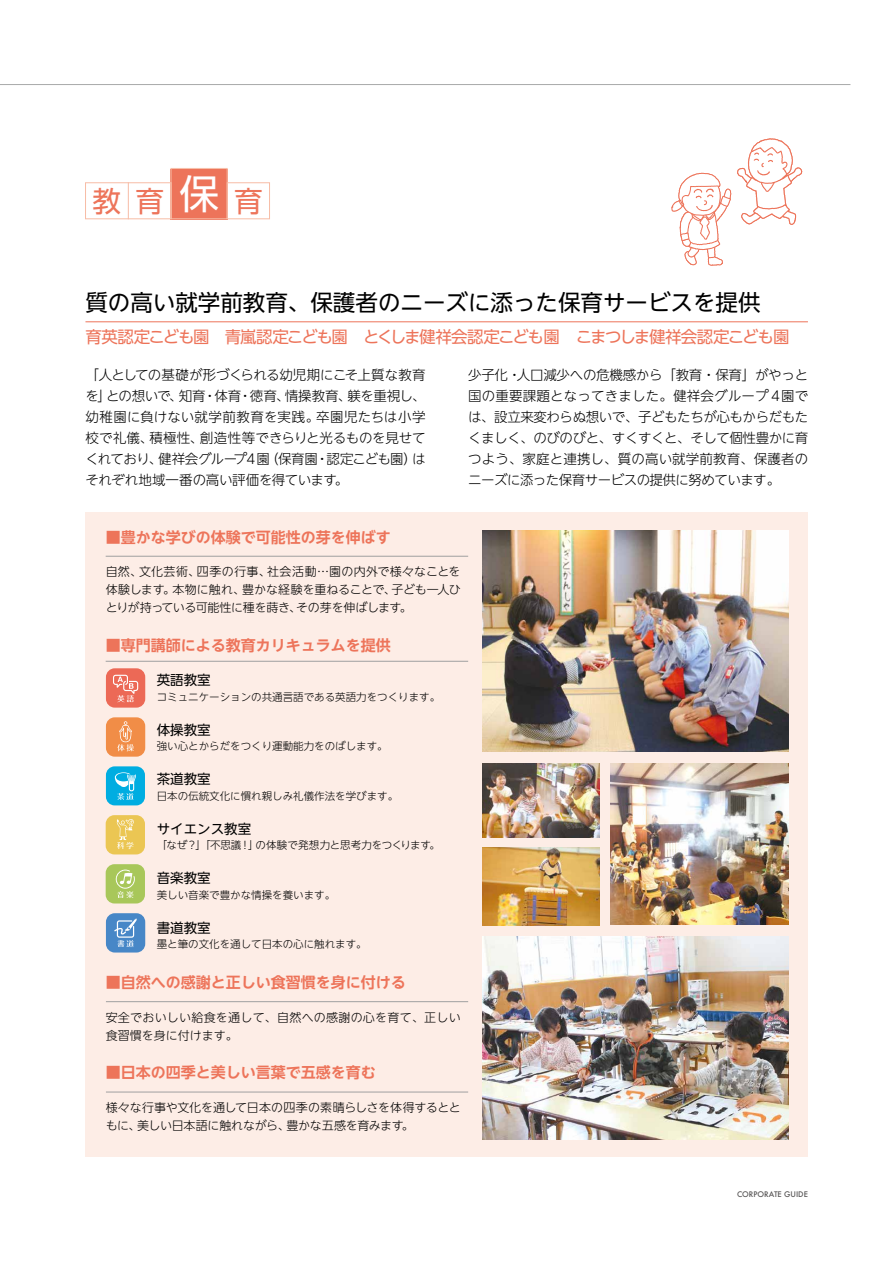
<style>
.page{position:relative;width:893px;height:1263px;background:#fff}
.page>*{position:absolute;margin:0;border:0;box-sizing:border-box;transform-origin:0 0}
.t1{font:28.65px "UD Shin Go NT Pro";color:#ed745a}
.t2{font:22.5px "UD Shin Go NT Pro";color:#000}
.t3{font:16.5px "UD Shin Go NT Pro";letter-spacing:-.085em;color:#ed745a}
.t4{font:700 15px "UD Shin Go NT Pro De";color:#ed745a}
.t5{font:300 13.5px/21px "UD Shin Go NT Pro";letter-spacing:-.035em;color:#000;text-align:justify}
.t6{font:13.5px "UD Shin Go NT Pro";color:#000}
.t7{font:300 12px/18px "UD Shin Go NT Pro";letter-spacing:-.01em;color:#000;text-align:justify}
.t8{font:300 12px/18px "UD Shin Go NT Pro";letter-spacing:.02em;color:#000}
.t9{font:300 10.5px "UD Shin Go NT Pro";color:#000}
.t10{font:500 7.5px "Futura";color:#595757}
.s1{font-size:39.9px;color:#fff}
.s2{font-family:"UD Shin Go NT Pro";font-weight:400}
</style>
<div class="page">
<svg style="left:0;top:84px;width:850px;height:1px"></svg>
<div style="left:85px;top:512px;width:723px;height:645px;background:#fdede6"></div>
<img style="left:483px;top:763px;width:117px;height:75px">
<img style="left:483px;top:847px;width:117px;height:78px">
<hr style="left:106px;top:1092px;width:362px;height:1px;background:#9fa0a0">
<hr style="left:106px;top:556px;width:362px;height:1px;background:#9fa0a0">
<hr style="left:106px;top:661px;width:362px;height:1px;background:#9fa0a0">
<hr style="left:106px;top:1001px;width:362px;height:1px;background:#9fa0a0">
<img style="left:483px;top:936px;width:306px;height:203px">
<img style="left:483px;top:530px;width:306px;height:221px">
<div style="left:170px;top:169px;width:58px;height:50px;background:#ed745a"></div>
<div style="left:171px;top:168px;width:57px;height:51px;border:1px solid #f7bca6"></div>
<div style="left:227px;top:182px;width:43px;height:37px;border:1px solid #f7bca6"></div>
<div style="left:85px;top:182px;width:86px;height:37px;border:1px solid #f7bca6"></div>
<hr style="left:128px;top:182px;width:1px;height:37px;background:#f7bca6">
<hr style="left:170px;top:182px;width:1px;height:37px;background:#f7bca6">
<hr style="left:85px;top:321px;width:723px;height:1px;background:#ed745a">
<div style="left:106px;top:864px;width:39px;height:39px;background:#a8c75a;border-radius:9px"></div>
<svg style="left:116px;top:869px;width:19px;height:29px"></svg>
<div style="left:106px;top:815px;width:39px;height:39px;background:#ebc653;border-radius:9px"></div>
<svg style="left:117px;top:819px;width:17px;height:30px"></svg>
<div style="left:106px;top:668px;width:39px;height:40px;background:#ec6956;border-radius:9px"></div>
<svg style="left:113px;top:675px;width:25px;height:27px"></svg>
<div style="left:106px;top:717px;width:39px;height:40px;background:#f18d47;border-radius:9px"></div>
<svg style="left:117px;top:721px;width:17px;height:30px"></svg>
<div style="left:106px;top:913px;width:39px;height:39px;background:#4787c7;border-radius:9px"></div>
<svg style="left:114px;top:918px;width:23px;height:29px"></svg>
<div style="left:106px;top:766px;width:39px;height:39px;background:#00ade1;border-radius:9px"></div>
<svg style="left:115px;top:772px;width:21px;height:28px"></svg>
<img style="left:610px;top:763px;width:179px;height:162px">
<svg style="left:671px;top:138px;width:132px;height:128px"></svg>
<h1 class="t1" style="left:92px;top:178px;width:172px">教育<span class="s1">保</span>育</h1>
<h2 class="t2" style="left:85px;top:284px;width:677px">質の高い就学前教育、保護者のニーズに添った保育サービスを提供</h2>
<p class="t3" style="left:85px;top:324px;width:706px">育英認定こども園　青嵐認定こども園　とくしま健祥会認定こども園　こまつしま健祥会認定こども園</p>
<p class="t5" style="left:85px;top:364px;width:342px">「人としての基礎が形づくられる幼児期にこそ上質な教育を」との想いで、知育・体育・徳育、情操教育、躾を重視し、幼稚園に負けない就学前教育を実践。卒園児たちは小学校で礼儀、積極性、創造性等できらりと光るものを見せてくれており、健祥会グループ４園（保育園・認定こども園）はそれぞれ地域一番の高い評価を得ています。</p>
<p class="t5" style="left:468px;top:364px;width:342px">少子化・人口減少への危機感から「教育・保育」がやっと国の重要課題となってきました。健祥会グループ４園では、設立来変わらぬ想いで、子どもたちが心もからだもたくましく、のびのびと、すくすくと、そして個性豊かに育つよう、家庭と連携し、質の高い就学前教育、保護者のニーズに添った保育サービスの提供に努めています。</p>
<p class="t4" style="left:106px;top:525px;width:287px"><span class="s2">■</span>豊かな学びの体験で可能性の芽を伸ばす</p>
<p class="t7" style="left:106px;top:562px;width:356px">自然、文化芸術、四季の行事、社会活動…園の内外で様々なことを体験します。本物に触れ、豊かな経験を重ねることで、子ども一人ひとりが持っている可能性に種を蒔き、その芽を伸ばします。</p>
<p class="t4" style="left:106px;top:633px;width:287px"><span class="s2">■</span>専門講師による教育カリキュラムを提供</p>
<p class="t6" style="left:157px;top:669px;width:55px">英語教室</p>
<p class="t9" style="left:157px;top:688px;width:285px">コミュニケーションの共通言語である英語力をつくります。</p>
<p class="t6" style="left:157px;top:719px;width:55px">体操教室</p>
<p class="t9" style="left:157px;top:738px;width:232px">強い心とからだをつくり運動能力をのばします。</p>
<p class="t6" style="left:157px;top:768px;width:55px">茶道教室</p>
<p class="t9" style="left:157px;top:787px;width:243px">日本の伝統文化に慣れ親しみ礼儀作法を学びます。</p>
<p class="t6" style="left:157px;top:818px;width:96px">サイエンス教室</p>
<p class="t9" style="left:157px;top:837px;width:285px">「なぜ？」「不思議！」の体験で発想力と思考力をつくります。</p>
<p class="t6" style="left:157px;top:867px;width:55px">音楽教室</p>
<p class="t9" style="left:157px;top:886px;width:180px">美しい音楽で豊かな情操を養います。</p>
<p class="t6" style="left:157px;top:917px;width:55px">書道教室</p>
<p class="t9" style="left:157px;top:936px;width:211px">墨と筆の文化を通して日本の心に触れます。</p>
<p class="t4" style="left:106px;top:970px;width:302px"><span class="s2">■</span>自然への感謝と正しい食習慣を身に付ける</p>
<p class="t8" style="left:106px;top:1007px;width:357px">安全でおいしい給食を通して、自然への感謝の心を育て、正しい食習慣を身に付けます。</p>
<p class="t4" style="left:106px;top:1060px;width:271px"><span class="s2">■</span>日本の四季と美しい言葉で五感を育む</p>
<p class="t7" style="left:106px;top:1097px;width:356px">様々な行事や文化を通して日本の四季の素晴らしさを体得するとともに、美しい日本語に触れながら、豊かな五感を育みます。</p>
<p class="t10" style="left:737px;top:1189px;width:72px">CORPORATE GUIDE</p>
</div>
